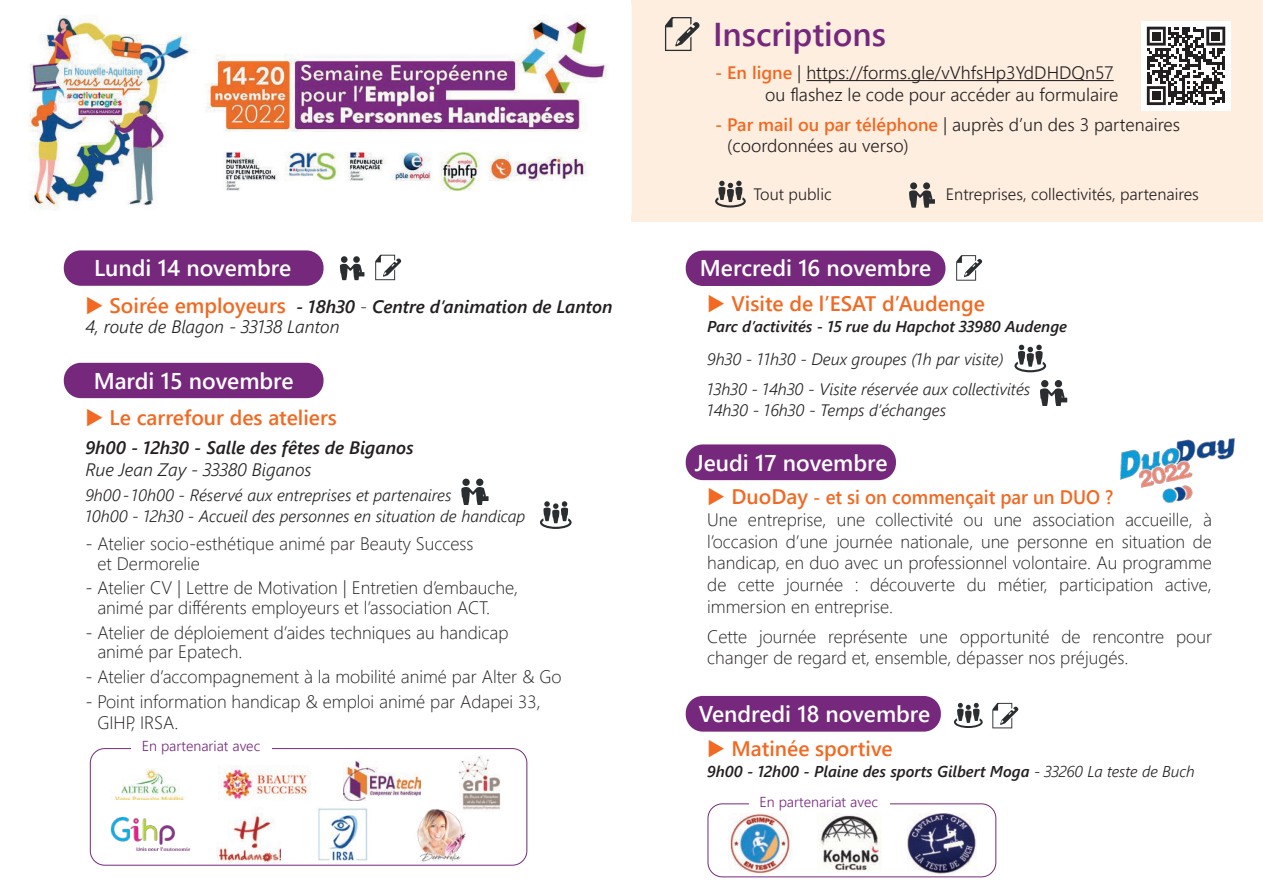
<style>
.page{position:relative;width:1263px;height:893px;background:#fff}
.page>*{position:absolute;margin:0;border:0;box-sizing:border-box;transform-origin:0 0}
.t1{font:600 33px "Segoe UI";color:#76287d}
.t2{font:600 22.8px "Segoe UI";color:#fff}
.t3{font:600 21px "Segoe UI";color:#f16922}
.t4{font:600 19.5px "Segoe UI";color:#f16922;scale:.95 1}
.t5{font:300 18px/21.6px "Segoe UI";color:#231f20}
.t6{font:300 18px/21.6px "Segoe UI";color:#231f20;text-align:right}
.t7{font:italic 600 18px/20px "Segoe UI";color:#231f20}
.t8{font:italic 300 18px "Segoe UI";color:#231f20}
.t9{font:italic 300 16.5px/29.5px "Segoe UI";color:#231f20}
.t10{font:300 16.5px "Segoe UI";color:#231f20}
.t11{font:italic 600 15.6px "Segoe UI";color:#231f20}
.t12{font:300 14.4px "Segoe UI";color:#76287d}
.s1{color:#f16922}
.s2{font-style:normal;font-size:21px;color:#f16922}
.s3{font-weight:300;font-style:normal}
.s4{font-weight:300}
.s5{font-weight:600;color:#f16922}
.s6{font-size:21px}
.s7{font-size:18.6px}
</style>
<div class="page">
<img style="left:1121px;top:439px;width:114px;height:63px">
<div style="left:631px;top:0;width:632px;height:221px;background:#feeee0"></div>
<img style="left:29px;top:15px;width:578px;height:195px">
<div style="left:686px;top:444px;width:210px;height:36px;background:#76287d;border-radius:17px"></div>
<img style="left:344px;top:761px;width:76px;height:39px">
<img style="left:114px;top:769px;width:70px;height:30px">
<img style="left:218px;top:765px;width:93px;height:35px">
<img style="left:459px;top:756px;width:42px;height:54px">
<div style="left:90px;top:748px;width:437px;height:117px;border:1px solid #76287d;border-radius:14px"></div>
<div style="left:132px;top:741px;width:140px;height:15px;background:#fff"></div>
<img style="left:729px;top:813px;width:62px;height:61px">
<img style="left:819px;top:815px;width:62px;height:56px">
<img style="left:907px;top:813px;width:69px;height:61px">
<div style="left:708px;top:803px;width:288px;height:74px;border:1px solid #76287d;border-radius:14px"></div>
<div style="left:749px;top:796px;width:141px;height:15px;background:#fff"></div>
<img style="left:112px;top:817px;width:78px;height:33px">
<img style="left:317px;top:807px;width:51px;height:53px">
<img style="left:412px;top:806px;width:57px;height:58px">
<img style="left:217px;top:814px;width:63px;height:50px">
<div style="left:64px;top:250px;width:260px;height:36px;background:#76287d;border-radius:17px"></div>
<div style="left:353px;top:256px;width:7px;height:7px;background:#2a2e31;border-radius:50%"></div>
<div style="left:341px;top:256px;width:6px;height:7px;background:#2a2e31;border-radius:50%"></div>
<svg style="left:340px;top:264px;width:24px;height:16px"></svg>
<svg style="left:375px;top:255px;width:27px;height:25px"></svg>
<div style="left:686px;top:696px;width:255px;height:36px;background:#76287d;border-radius:17px"></div>
<svg style="left:954px;top:703px;width:29px;height:25px"></svg>
<svg style="left:992px;top:703px;width:27px;height:25px"></svg>
<div style="left:686px;top:251px;width:259px;height:35px;background:#76287d;border-radius:17px"></div>
<svg style="left:1014px;top:345px;width:32px;height:27px"></svg>
<svg style="left:956px;top:255px;width:27px;height:26px"></svg>
<div style="left:1055px;top:380px;width:7px;height:7px;background:#2a2e31;border-radius:50%"></div>
<div style="left:1041px;top:380px;width:7px;height:7px;background:#2a2e31;border-radius:50%"></div>
<svg style="left:1040px;top:388px;width:27px;height:17px"></svg>
<div style="left:64px;top:363px;width:260px;height:35px;background:#76287d;border-radius:17px"></div>
<svg style="left:540px;top:501px;width:32px;height:28px"></svg>
<div style="left:476px;top:479px;width:7px;height:7px;background:#2a2e31;border-radius:50%"></div>
<div style="left:462px;top:479px;width:8px;height:7px;background:#2a2e31;border-radius:50%"></div>
<svg style="left:461px;top:487px;width:28px;height:17px"></svg>
<svg style="left:715px;top:181px;width:31px;height:27px"></svg>
<div style="left:923px;top:182px;width:7px;height:7px;background:#2a2e31;border-radius:50%"></div>
<div style="left:910px;top:182px;width:7px;height:7px;background:#2a2e31;border-radius:50%"></div>
<svg style="left:909px;top:190px;width:26px;height:18px"></svg>
<svg style="left:665px;top:17px;width:35px;height:34px"></svg>
<hr style="left:806px;top:80px;width:308px;height:1px;background:#231f20">
<div style="left:1141px;top:21px;width:90px;height:89px;background:#fff"></div>
<svg style="left:1147px;top:27px;width:78px;height:78px"></svg>
<div style="left:1152px;top:32px;width:8px;height:8px;background:#231f20"></div>
<div style="left:1212px;top:32px;width:8px;height:8px;background:#231f20"></div>
<div style="left:1152px;top:92px;width:8px;height:8px;background:#231f20"></div>
<p class="t2" style="left:94px;top:259px;width:198px">Lundi 14 novembre</p>
<p class="t7" style="left:85px;top:298px;width:529px"><span class="s1">◆</span> <span class="s2">Soirée employeurs</span> - 18h30 <span class="s3">-</span> Centre d’animation de Lanton<br><span class="s4">4, route de Blagon - 33138 Lanton</span></p>
<p class="t2" style="left:94px;top:371px;width:201px">Mardi 15 novembre</p>
<p class="t3" style="left:85px;top:409px;width:253px">◆ Le carrefour des ateliers</p>
<p class="t7" style="left:85px;top:440px;width:330px">9h00 - 12h30 - Salle des fêtes de Biganos</p>
<p class="t8" style="left:85px;top:462px;width:228px">Rue Jean Zay - 33380 Biganos</p>
<p class="t9" style="left:85px;top:482px;width:441px;line-height:21px">9h00 - 10h00 - Réservé aux entreprises et partenaires<br>10h00 - 12h30 - Accueil des personnes en situation de handicap</p>
<p class="t5" style="left:97px;top:535px;width:378px;line-height:20px;text-indent:-12px">- Atelier socio-esthétique animé par Beauty Success et Dermorelie</p>
<p class="t5" style="left:97px;top:580px;width:422px;line-height:20px;text-indent:-12px">- Atelier CV | Lettre de Motivation | Entretien d’embauche, animé par différents employeurs et l’association ACT.</p>
<p class="t5" style="left:97px;top:624px;width:413px;line-height:20px;text-indent:-12px">- Atelier de déploiement d’aides techniques au handicap animé par Epatech.</p>
<p class="t5" style="left:85px;top:667px;width:478px">- Atelier d’accompagnement à la mobilité animé par Alter &amp; Go</p>
<p class="t5" style="left:97px;top:693px;width:445px;line-height:21px;text-indent:-12px">- Point information handicap &amp; emploi animé par Adapei 33,<br>GIHP, IRSA.</p>
<p class="t12" style="left:142px;top:740px;width:120px">En partenariat avec</p>
<h1 class="t1" style="left:713px;top:21px;width:175px">Inscriptions</h1>
<p class="t6" style="left:715px;top:63px;width:405px"><span class="s5">- En ligne</span> | https://forms.gle/vVhfsHp3YdDHDQn57 ou flashez le code pour accéder au formulaire</p>
<p class="t6" style="left:727px;top:115px;width:454px;text-align:left;text-indent:-12px"><span class="s5">- Par mail ou par téléphone</span> | auprès d’un des 3 partenaires (coordonnées au verso)</p>
<p class="t10" style="left:753px;top:188px;width:80px">Tout public</p>
<p class="t10" style="left:946px;top:188px;width:254px">Entreprises, collectivités, partenaires</p>
<p class="t2" style="left:700px;top:259px;width:233px">Mercredi 16 novembre</p>
<p class="t3" style="left:707px;top:295px;width:279px">◆ Visite de l’ESAT d’Audenge</p>
<p class="t11" style="left:707px;top:320px;width:361px">Parc d’activités - 15 rue du Hapchot 33980 Audenge</p>
<p class="t9" style="left:707px;top:346px;width:325px">9h30 - 11h30 - Deux groupes (1h par visite)<br>13h30 - 14h30 - Visite réservée aux collectivités</p>
<p class="t9" style="left:707px;top:397px;width:240px">14h30 - 16h30 - Temps d’échanges</p>
<p class="t2" style="left:695px;top:454px;width:194px">Jeudi 17 novembre</p>
<p class="t4" style="left:707px;top:489px;width:429px">◆ <span class="s6">DuoDay</span> <span class="s7">-</span> et si on commençait par un DUO ?</p>
<p class="t5" style="left:707px;top:511px;width:506px;text-align:justify">Une entreprise, une collectivité ou une association accueille, à l’occasion d’une journée nationale, une personne en situation de handicap, en duo avec un professionnel volontaire. Au programme de cette journée : découverte du métier, participation active, immersion en entreprise.</p>
<p class="t5" style="left:707px;top:627px;width:506px">Cette journée représente une opportunité de rencontre pour changer de regard et, ensemble, dépasser nos préjugés.</p>
<p class="t2" style="left:699px;top:705px;width:233px">Vendredi 18 novembre</p>
<p class="t3" style="left:707px;top:740px;width:187px">◆ Matinée sportive</p>
<p class="t11" style="left:707px;top:766px;width:489px">9h00 - 12h00 - Plaine des sports Gilbert Moga <span class="s4">- 33260 La teste de Buch</span></p>
<p class="t12" style="left:760px;top:796px;width:120px">En partenariat avec</p>
</div>
